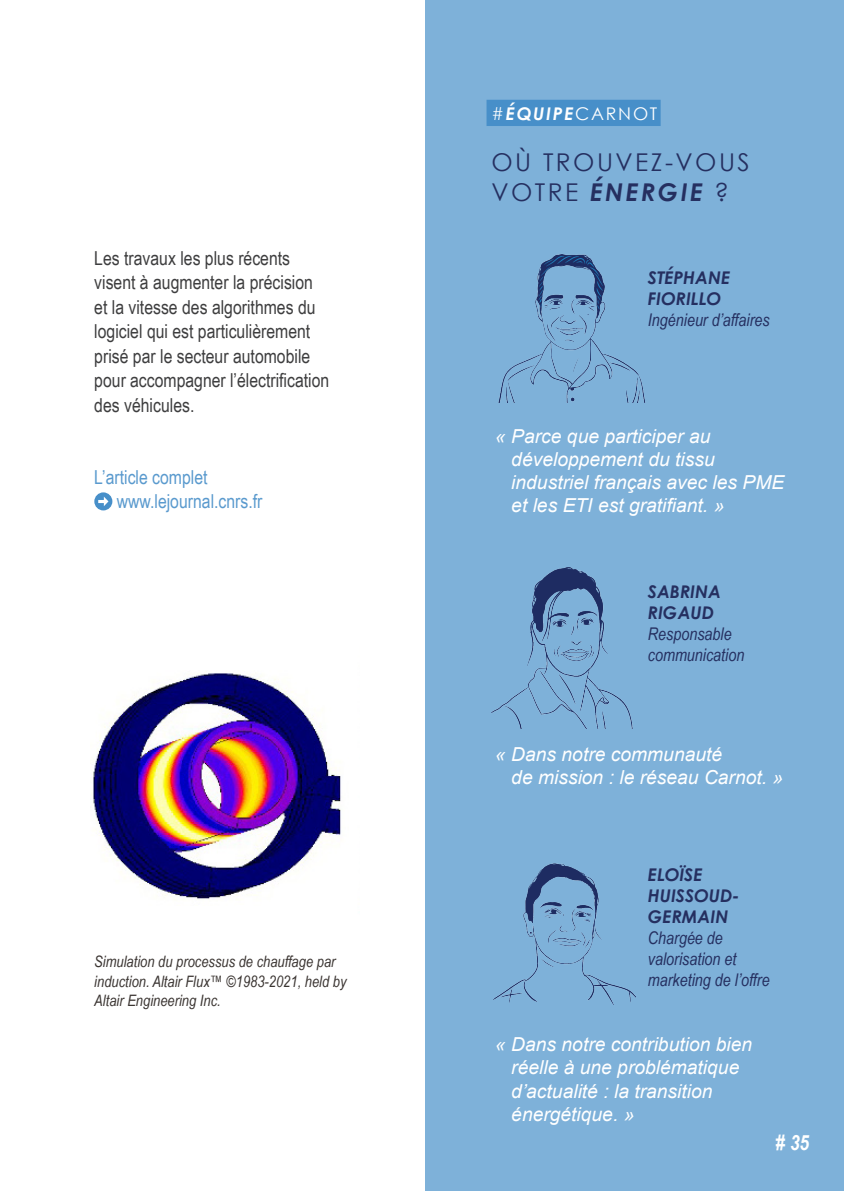
<style>
.page{position:relative;width:844px;height:1191px;background:#fff}
.page>*{position:absolute;margin:0;border:0;box-sizing:border-box;transform-origin:0 0}
.t1{font:24.5px/29.8px "Century Gothic";letter-spacing:.1em;color:#252f60}
.t2{font:italic 700 21px "Arial Narrow";color:#fff}
.t3{font:italic 19.25px/23.1px "Arial";color:#fff}
.t4{font:19.25px/24.5px "Arial Narrow";color:#3e3e3f}
.t5{font:19.25px/24.5px "Arial Narrow";color:#5a9ace}
.t6{font:italic 17.5px/21px "Arial Narrow";color:#252f60}
.t7{font:italic 700 17.5px/21px "Century Gothic";color:#252f60}
.t8{font:17.5px "Century Gothic";letter-spacing:.1em;color:#fff}
.t9{font:italic 15.75px/19.2px "Arial Narrow";color:#3b3532}
.s1{font-weight:700;font-style:italic}
</style>
<div class="page">
<img style="left:91px;top:673px;width:250px;height:227px">
<div style="left:425px;top:0;width:418px;height:1191px;background:#7eb1d9"></div>
<div style="left:486px;top:100px;width:174px;height:26px;background:#478fc9"></div>
<img style="left:491px;top:567px;width:142px;height:161px">
<img style="left:493px;top:863px;width:142px;height:141px">
<img style="left:498px;top:254px;width:147px;height:148px">
<div style="left:94px;top:492px;width:18px;height:18px;background:#478fc9;border-radius:50%"></div>
<svg style="left:98px;top:497px;width:10px;height:9px"></svg>
<p class="t4" style="left:94px;top:245px;width:236px">Les travaux les plus récents visent à augmenter la précision et la vitesse des algorithmes du logiciel qui est particulièrement prisé par le secteur automobile pour accompagner l’électrification des véhicules.</p>
<p class="t5" style="left:117px;top:464px;width:147px;text-indent:-22px">L’article complet www.lejournal.cnrs.fr</p>
<p class="t9" style="left:94px;top:952px;width:254px">Simulation du processus de chauffage par induction. Altair Flux™ ©1983-2021, held by<br>Altair Engineering Inc.</p>
<p class="t8" style="left:491px;top:103px;width:167px">#<span class="s1">ÉQUIPE</span>CARNOT</p>
<p class="t1" style="left:491px;top:147px;width:260px">OÙ TROUVEZ-VOUS<br>VOTRE <span class="s1">ÉNERGIE</span> ?</p>
<p class="t7" style="left:647px;top:266px;width:84px">STÉPHANE<br>FIORILLO</p>
<p class="t6" style="left:647px;top:309px;width:123px">Ingénieur d’affaires</p>
<p class="t3" style="left:511px;top:425px;width:274px;text-indent:-16px">« Parce que participer au développement du tissu industriel français avec les PME et les ETI est gratifiant. »</p>
<p class="t7" style="left:647px;top:580px;width:75px">SABRINA<br>RIGAUD</p>
<p class="t6" style="left:647px;top:623px;width:98px">Responsable communication</p>
<p class="t3" style="left:511px;top:742px;width:273px;text-indent:-16px">« Dans notre communauté<br>de mission : le réseau Carnot. »</p>
<p class="t7" style="left:647px;top:863px;width:93px">ELOÏSE<br>HUISSOUD-<br>GERMAIN</p>
<p class="t6" style="left:647px;top:926px;width:123px">Chargée de valorisation et marketing de l’offre</p>
<p class="t3" style="left:511px;top:1033px;width:242px;text-indent:-16px">« Dans notre contribution bien réelle à une problématique d’actualité : la transition énergétique. »</p>
<p class="t2" style="left:775px;top:1126px;width:35px"># 35</p>
</div>
